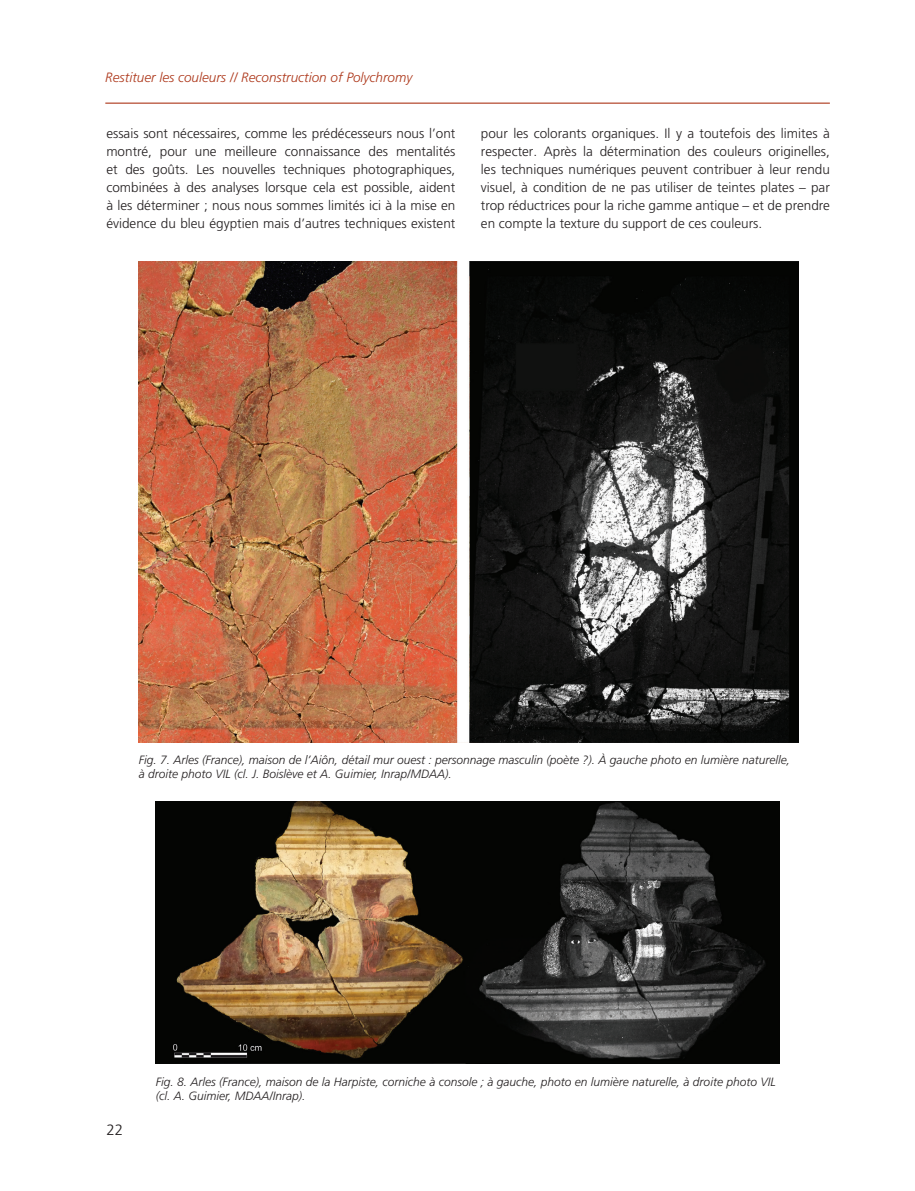
<style>
.page{position:relative;width:915px;height:1191px;background:#fff}
.page>*{position:absolute;margin:0;border:0;box-sizing:border-box;transform-origin:0 0}
.t1{font:300 15px "Frutiger LT Std";color:#231f20}
.t2{font:300 13.5px/18px "Frutiger LT Std";color:#231f20;text-align:justify}
.t3{font:italic 300 13.5px "Frutiger LT Std";color:#ad371a}
.t4{font:italic 300 12px/14.4px "Frutiger LT Std";color:#231f20}
</style>
<div class="page">
<hr style="left:105px;top:103px;width:724px;height:1px;background:#ad371a">
<img style="left:139px;top:261px;width:659px;height:481px">
<img style="left:156px;top:801px;width:623px;height:262px">
<p class="t3" style="left:105px;top:70px;width:308px">Restituer les couleurs // Reconstruction of Polychromy</p>
<p class="t2" style="left:106px;top:124px;width:350px">essais sont nécessaires, comme les prédécesseurs nous l’ont montré, pour une meilleure connaissance des mentalités et des goûts. Les nouvelles techniques photographiques, combinées à des analyses lorsque cela est possible, aident à les déterminer ; nous nous sommes limités ici à la mise en évidence du bleu égyptien mais d’autres techniques existent</p>
<p class="t2" style="left:480px;top:124px;width:350px">pour les colorants organiques. Il y a toutefois des limites à respecter. Après la détermination des couleurs originelles, les techniques numériques peuvent contribuer à leur rendu visuel, à condition de ne pas utiliser de teintes plates – par trop réductrices pour la riche gamme antique – et de prendre en compte la texture du support de ces couleurs.</p>
<p class="t4" style="left:139px;top:752px;width:652px">Fig. 7. Arles (France), maison de l’Aiôn, détail mur ouest : personnage masculin (poète ?). À gauche photo en lumière naturelle, à droite photo VIL (cl. J. Boislève et A. Guimier, Inrap/MDAA).</p>
<p class="t1" style="left:106px;top:1121px;width:18px">22</p>
<p class="t4" style="left:156px;top:1074px;width:621px">Fig. 8. Arles (France), maison de la Harpiste, corniche à console ; à gauche, photo en lumière naturelle, à droite photo VIL (cl. A. Guimier, MDAA/Inrap).</p>
</div>
